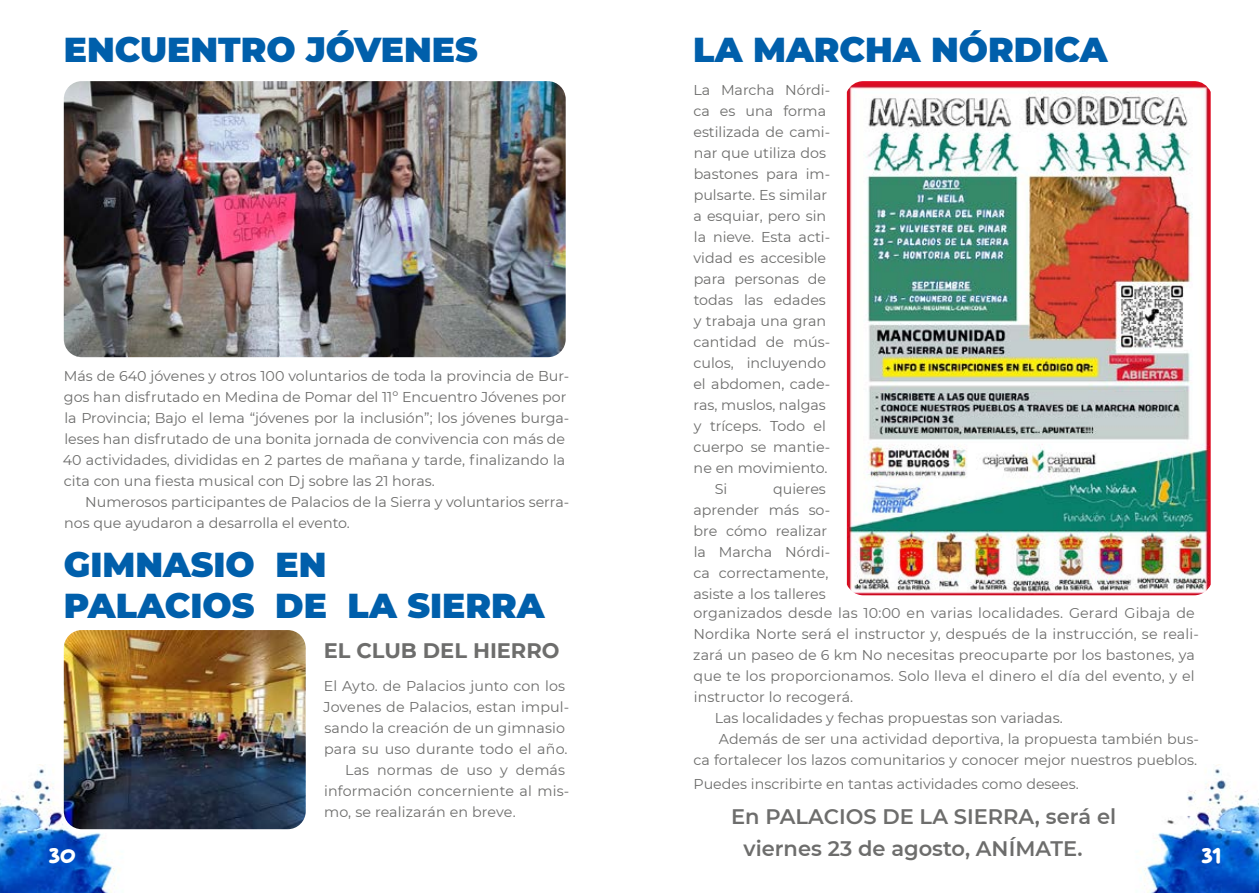
<style>
.page{position:relative;width:1259px;height:893px;background:#fff}
.page>*{position:absolute;margin:0;border:0;box-sizing:border-box;transform-origin:0 0}
.t1{font:900 34.5px/41.4px "Montserrat";color:#005fab}
.t2{font:24px "Mabook";color:#fff}
.t3{font:600 21px/31.5px "Montserrat";color:#6d6d6c}
.t4{font:700 21px "Montserrat";color:#6d6d6c}
.t5{font:14.25px/21px "Montserrat";color:#6d6d6c}
</style>
<div class="page">
<img style="left:0;top:765px;width:128px;height:128px">
<img style="left:1144px;top:765px;width:115px;height:128px">
<img style="left:64px;top:630px;width:242px;height:199px">
<img style="left:64px;top:81px;width:502px;height:276px">
<img style="left:847px;top:81px;width:363px;height:514px">
<h1 class="t1" style="left:64px;top:27px;width:415px">ENCUENTRO JÓVENES</h1>
<h1 class="t1" style="left:693px;top:27px;width:416px">LA MARCHA NÓRDICA</h1>
<p class="t5" style="left:693px;top:79px;width:138px">La Marcha Nórdi-</p>
<p class="t5" style="left:693px;top:100px;width:134px">ca es una forma</p>
<p class="t5" style="left:693px;top:121px;width:138px">estilizada de cami-</p>
<p class="t5" style="left:693px;top:142px;width:134px">nar que utiliza dos</p>
<p class="t5" style="left:693px;top:163px;width:138px">bastones para im-</p>
<p class="t5" style="left:693px;top:184px;width:135px">pulsarte. Es similar</p>
<p class="t5" style="left:693px;top:205px;width:134px">a esquiar, pero sin</p>
<p class="t5" style="left:694px;top:226px;width:138px">la nieve. Esta acti-</p>
<p class="t5" style="left:693px;top:247px;width:134px">vidad es accesible</p>
<p class="t5" style="left:693px;top:268px;width:134px">para personas de</p>
<p class="t5" style="left:694px;top:289px;width:134px">todas las edades</p>
<p class="t5" style="left:693px;top:310px;width:134px">y trabaja una gran</p>
<p class="t5" style="left:693px;top:331px;width:138px">cantidad de mús-</p>
<p class="t5" style="left:693px;top:352px;width:134px">culos, incluyendo</p>
<p class="t5" style="left:693px;top:373px;width:138px">el abdomen, cade-</p>
<p class="t5" style="left:693px;top:394px;width:134px">ras, muslos, nalgas</p>
<p class="t5" style="left:693px;top:415px;width:134px">y tríceps. Todo el</p>
<p class="t5" style="left:693px;top:436px;width:138px">cuerpo se mantie-</p>
<p class="t5" style="left:693px;top:457px;width:135px">ne en movimiento.</p>
<p class="t5" style="left:715px;top:478px;width:14px">Si</p>
<p class="t5" style="left:63px;top:364px;width:508px">Más de 640 jóvenes y otros 100 voluntarios de toda la provincia de Bur&shy;gos han disfrutado en Medina de Pomar del 11º Encuentro Jóvenes por la Provincia; Bajo el lema “jóvenes por la inclusión”; los jóvenes burga&shy;leses han disfrutado de una bonita jornada de convivencia con más de 40 actividades, divididas en 2 partes de mañana y tarde, finalizando la cita con una fiesta musical con Dj sobre las 21 horas.</p>
<p class="t5" style="left:64px;top:490px;width:507px;text-indent:21px">Numerosos participantes de Palacios de la Sierra y voluntarios serra&shy;nos que ayudaron a desarrolla el evento.</p>
<p class="t5" style="left:693px;top:478px;width:138px;text-indent:80px">quieres aprender más so&shy;bre cómo realizar la Marcha Nórdi&shy;ca correctamente, asiste a los talleres</p>
<p class="t5" style="left:693px;top:602px;width:503px">organizados desde las 10:00 en varias localidades. Gerard Gibaja de</p>
<p class="t5" style="left:693px;top:623px;width:507px">Nordika Norte será el instructor y, después de la instrucción, se reali-</p>
<p class="t5" style="left:693px;top:644px;width:503px">zará un paseo de 6 km No necesitas preocuparte por los bastones, ya</p>
<p class="t5" style="left:693px;top:665px;width:502px">que te los proporcionamos. Solo lleva el dinero el día del evento, y el</p>
<p class="t5" style="left:693px;top:686px;width:161px">instructor lo recogerá.</p>
<p class="t5" style="left:715px;top:707px;width:349px">Las localidades y fechas propuestas son variadas.</p>
<p class="t5" style="left:719px;top:728px;width:481px">Además de ser una actividad deportiva, la propuesta también bus-</p>
<p class="t5" style="left:693px;top:749px;width:505px">ca fortalecer los lazos comunitarios y conocer mejor nuestros pueblos.</p>
<p class="t5" style="left:693px;top:773px;width:387px">Puedes inscribirte en tantas actividades como desees.</p>
<h3 class="t3" style="left:743px;top:800px;width:374px;text-indent:-12px">En PALACIOS DE LA SIERRA, será el viernes 23 de agosto, ANÍMATE.</h3>
<h1 class="t1" style="left:64px;top:542px;width:482px">GIMNASIO EN<br>PALACIOS DE LA SIERRA</h1>
<h3 class="t4" style="left:324px;top:635px;width:237px">EL CLUB DEL HIERRO</h3>
<p class="t5" style="left:324px;top:675px;width:243px">El Ayto. de Palacios junto con los</p>
<p class="t5" style="left:323px;top:696px;width:247px">Jovenes de Palacios, estan impul-</p>
<p class="t5" style="left:324px;top:717px;width:242px">sando la creación de un gimnasio</p>
<p class="t5" style="left:324px;top:738px;width:245px">para su uso durante todo el año.</p>
<p class="t5" style="left:345px;top:759px;width:221px">Las normas de uso y demás</p>
<p class="t5" style="left:324px;top:780px;width:247px">información concerniente al mis-</p>
<p class="t5" style="left:324px;top:801px;width:193px">mo, se realizarán en breve.</p>
<h2 class="t2" style="left:49px;top:843px;width:28px">30</h2>
<h2 class="t2" style="left:1201px;top:843px;width:21px">31</h2>
</div>
